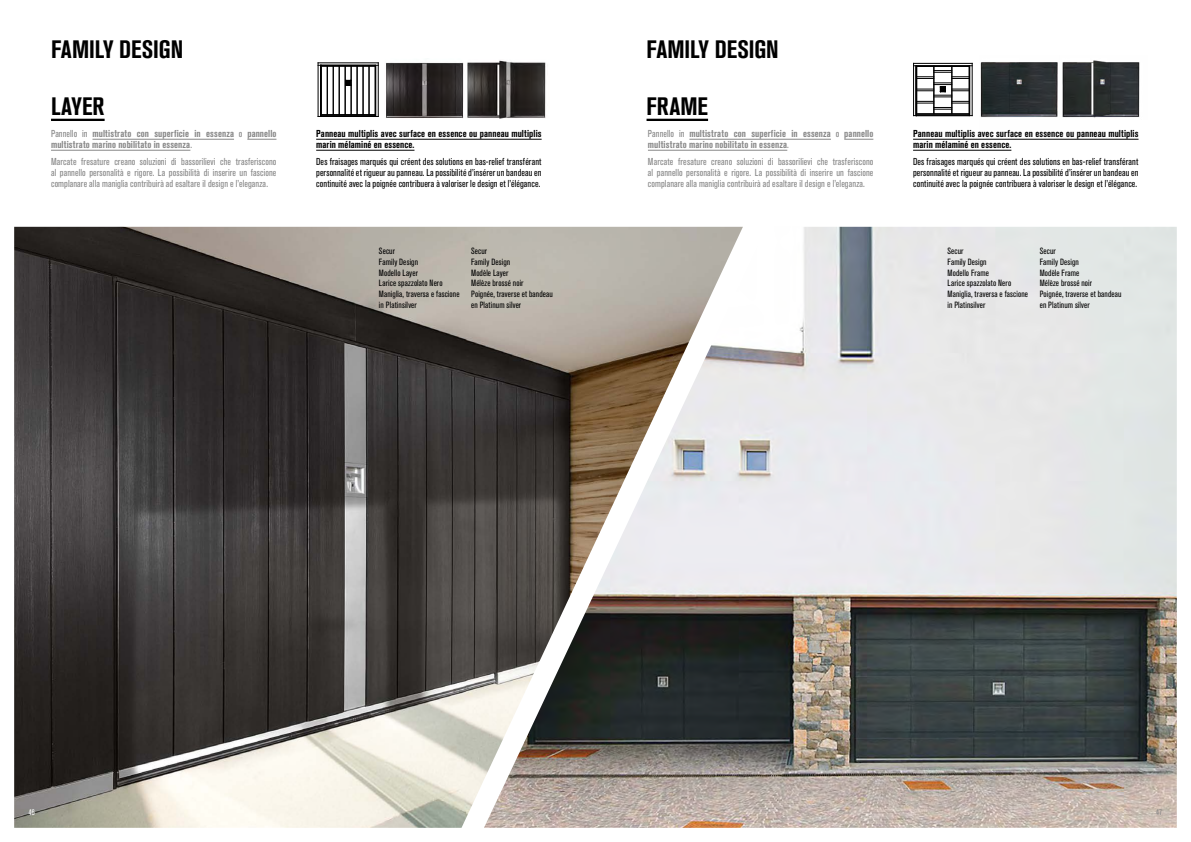
<style>
.page{position:relative;width:1191px;height:842px;background:#fff}
.page>*{position:absolute;margin:0;border:0;box-sizing:border-box;transform-origin:0 0}
.t1{font:700 condensed 25px "Akzidenz Grotesk BQ";letter-spacing:-.005em;color:#000}
.t2{font:condensed 10px/11px "Akzidenz Grotesk BQ";letter-spacing:.01em;color:#000;text-align:justify}
.t3{font:condensed 10px/11px "Akzidenz Grotesk BQ";letter-spacing:.01em;color:#878787;text-align:justify}
.t4{font:700 condensed 10px/11px "Akzidenz Grotesk BQ";letter-spacing:.01em;color:#878787}
.t5{font:700 condensed 10px/11px "Akzidenz Grotesk BQ";letter-spacing:.01em;color:#000}
.t6{font:condensed 9px/10.8px "Akzidenz Grotesk BQ";letter-spacing:.015em;color:#000}
.t7{font:condensed 8px "Akzidenz Grotesk BQ";color:#fff}
.t8{font:condensed 8px "Akzidenz Grotesk BQ";color:#878787}
.s1{font-weight:400}
</style>
<div class="page">
<img style="left:14px;top:227px;width:470px;height:601px">
<img style="left:484px;top:227px;width:692px;height:601px">
<hr style="left:689px;top:139px;width:142px;height:1px;background:#878787">
<svg style="left:844px;top:139px;width:29px;height:1px"></svg>
<hr style="left:648px;top:150px;width:139px;height:1px;background:#878787">
<hr style="left:92px;top:139px;width:142px;height:1px;background:#878787">
<svg style="left:247px;top:139px;width:29px;height:1px"></svg>
<hr style="left:51px;top:150px;width:139px;height:1px;background:#878787">
<hr style="left:913px;top:139px;width:225px;height:1px;background:#000">
<hr style="left:913px;top:150px;width:98px;height:1px;background:#000">
<hr style="left:316px;top:139px;width:225px;height:1px;background:#000">
<hr style="left:316px;top:150px;width:98px;height:1px;background:#000">
<hr style="left:646px;top:119px;width:62px;height:2px;background:#000">
<hr style="left:51px;top:119px;width:54px;height:2px;background:#000">
<img style="left:980px;top:62px;width:78px;height:55px">
<img style="left:1062px;top:60px;width:78px;height:58px">
<img style="left:386px;top:60px;width:160px;height:59px">
<hr style="left:913px;top:63px;width:1px;height:53px;background:#000">
<hr style="left:972px;top:63px;width:1px;height:53px;background:#000">
<hr style="left:913px;top:63px;width:59px;height:1px;background:#000">
<hr style="left:913px;top:66px;width:59px;height:1px;background:#000">
<hr style="left:915px;top:66px;width:1px;height:50px;background:#000">
<hr style="left:913px;top:115px;width:59px;height:1px;background:#000">
<svg style="left:916px;top:67px;width:54px;height:48px"></svg>
<hr style="left:318px;top:63px;width:1px;height:53px;background:#000">
<hr style="left:378px;top:63px;width:1px;height:53px;background:#000">
<hr style="left:318px;top:63px;width:60px;height:1px;background:#000">
<hr style="left:375px;top:65px;width:1px;height:51px;background:#000">
<hr style="left:321px;top:66px;width:54px;height:1px;background:#000">
<hr style="left:318px;top:65px;width:60px;height:1px;background:#000">
<hr style="left:320px;top:65px;width:1px;height:51px;background:#000">
<hr style="left:321px;top:114px;width:54px;height:1px;background:#000">
<hr style="left:321px;top:115px;width:54px;height:1px;background:#000">
<hr style="left:318px;top:116px;width:60px;height:1px;background:#000">
<hr style="left:321px;top:66px;width:1px;height:49px;background:#000">
<hr style="left:357px;top:66px;width:1px;height:49px;background:#000">
<hr style="left:339px;top:66px;width:1px;height:49px;background:#000">
<hr style="left:345px;top:66px;width:1px;height:49px;background:#000">
<hr style="left:351px;top:66px;width:1px;height:49px;background:#000">
<hr style="left:333px;top:66px;width:1px;height:49px;background:#000">
<hr style="left:327px;top:66px;width:1px;height:49px;background:#000">
<hr style="left:363px;top:66px;width:1px;height:49px;background:#000">
<hr style="left:369px;top:66px;width:1px;height:49px;background:#000">
<svg style="left:346px;top:80px;width:6px;height:6px"></svg>
<h1 class="t1" style="left:51px;top:35px;width:134px">FAMILY DESIGN</h1>
<h1 class="t1" style="left:646px;top:35px;width:134px">FAMILY DESIGN</h1>
<h1 class="t1" style="left:51px;top:92px;width:55px">LAYER</h1>
<h1 class="t1" style="left:646px;top:92px;width:63px">FRAME</h1>
<p class="t4" style="left:51px;top:128px;width:227px"><span class="s1">Pannello in</span> multistrato con superficie in essenza <span class="s1">o</span> pannello multistrato marino nobilitato in essenza<span class="s1">.</span></p>
<p class="t3" style="left:51px;top:156px;width:227px">Marcate fresature creano soluzioni di bassorilievi che trasferiscono al pannello personalità e rigore. La possibilità di inserire un fascione complanare alla maniglia contribuirà ad esaltare il design e l’eleganza.</p>
<p class="t5" style="left:316px;top:128px;width:227px">Panneau multiplis avec surface en essence ou panneau multiplis marin mélaminé en essence.</p>
<p class="t2" style="left:316px;top:156px;width:227px">Des fraisages marqués qui créent des solutions en bas-relief transférant personnalité et rigueur au panneau. La possibilité d’insérer un bandeau en continuité avec la poignée contribuera à valoriser le design et l’élégance.</p>
<p class="t4" style="left:648px;top:128px;width:227px"><span class="s1">Pannello in</span> multistrato con superficie in essenza <span class="s1">o</span> pannello multistrato marino nobilitato in essenza<span class="s1">.</span></p>
<p class="t3" style="left:648px;top:156px;width:227px">Marcate fresature creano soluzioni di bassorilievi che trasferiscono al pannello personalità e rigore. La possibilità di inserire un fascione complanare alla maniglia contribuirà ad esaltare il design e l’eleganza.</p>
<p class="t5" style="left:913px;top:128px;width:227px">Panneau multiplis avec surface en essence ou panneau multiplis marin mélaminé en essence.</p>
<p class="t2" style="left:913px;top:156px;width:227px">Des fraisages marqués qui créent des solutions en bas-relief transférant personnalité et rigueur au panneau. La possibilité d’insérer un bandeau en continuité avec la poignée contribuera à valoriser le design et l’élégance.</p>
<p class="t6" style="left:379px;top:246px;width:82px">Secur<br>Family Design<br>Modello Layer<br>Larice spazzolato Nero<br>Maniglia, traversa e fascione in Platinsilver</p>
<p class="t6" style="left:947px;top:246px;width:82px">Secur<br>Family Design<br>Modello Frame<br>Larice spazzolato Nero<br>Maniglia, traversa e fascione in Platinsilver</p>
<p class="t6" style="left:471px;top:246px;width:83px">Secur<br>Family Design<br>Modèle Layer<br>Mélèze brossé noir<br>Poignée, traverse et bandeau en Platinum silver</p>
<p class="t6" style="left:1039px;top:246px;width:83px">Secur<br>Family Design<br>Modèle Frame<br>Mélèze brossé noir<br>Poignée, traverse et bandeau en Platinum silver</p>
<p class="t7" style="left:29px;top:808px;width:7px">46</p>
<p class="t8" style="left:1156px;top:808px;width:7px">47</p>
</div>
